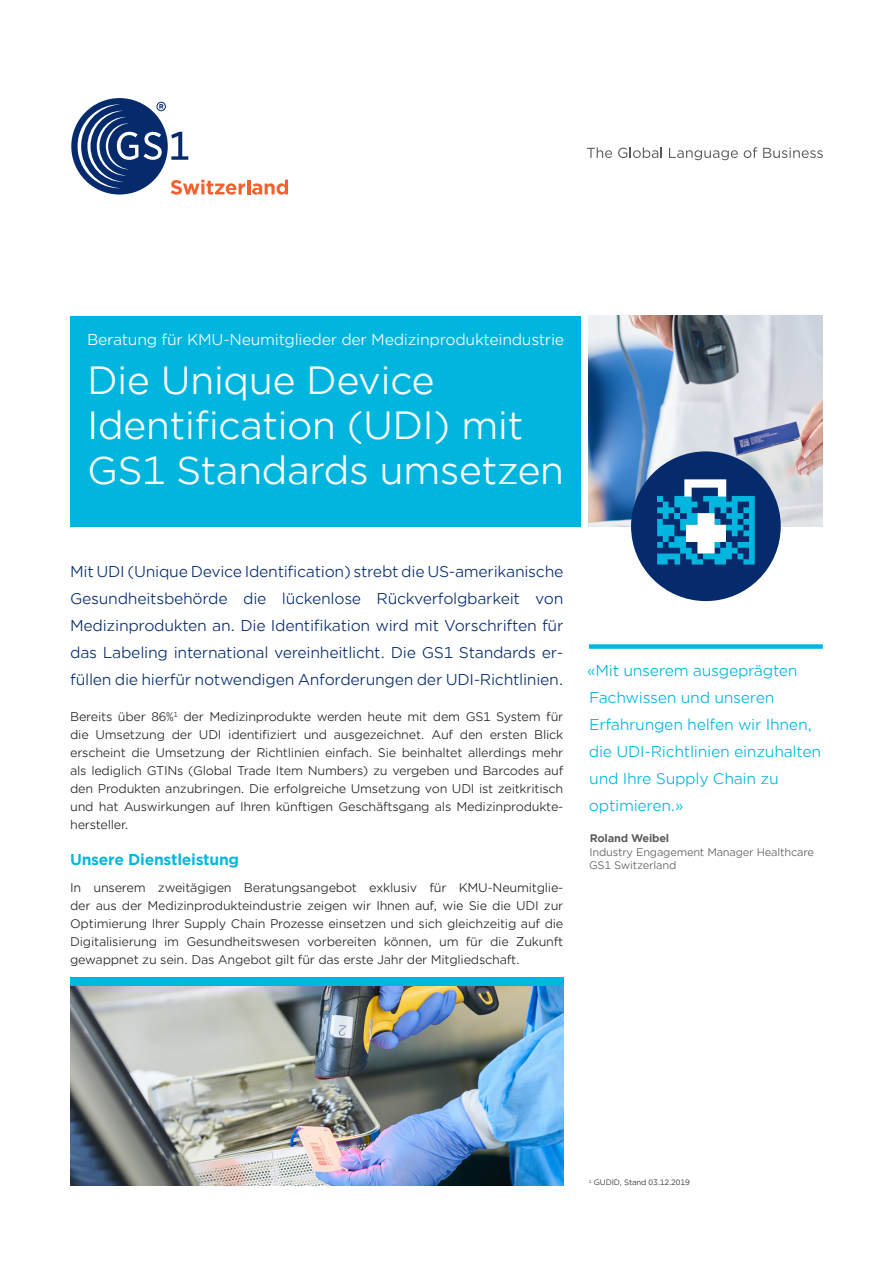
<style>
.page{position:relative;width:893px;height:1263px;background:#fff}
.page>*{position:absolute;margin:0;border:0;box-sizing:border-box;transform-origin:0 0}
.t1{font:37.5px/45px "Gotham Office";letter-spacing:-.02em;color:#fff}
._12_Intro_Text__10pt{font:15px/27px "Gotham Office";letter-spacing:-.02em;color:#052b6c;text-align:justify}
._20_Call_Out_With_Ru{font:15px/27px "Gotham Office";letter-spacing:-.02em;color:#00b6de}
.t2{font:15px "Gotham Office";letter-spacing:-.02em;color:#fff}
._16_Body_Text__8pt{font:700 15px "Gotham Office";letter-spacing:-.02em;color:#00b6de}
._16_Body_Text__8pt-2{font:12px/18px "Gotham Office";letter-spacing:-.02em;color:#231f20;text-align:justify}
._22_Caption_Text__7p{font:10.5px/13.5px "Gotham Office";letter-spacing:-.02em;color:#57585a}
._25_Copyright__5pt{font:7.5px "Gotham Office";letter-spacing:-.02em;color:#231f20}
.s1{font-weight:700}
</style>
<div class="page">
<div style="left:71px;top:98px;width:97px;height:97px;background:#052b6c;border-radius:50%"></div>
<svg style="left:144px;top:132px;width:18px;height:28px"></svg>
<svg style="left:171px;top:132px;width:17px;height:28px"></svg>
<svg style="left:156px;top:102px;width:10px;height:9px"></svg>
<svg style="left:78px;top:104px;width:60px;height:84px"></svg>
<svg style="left:171px;top:180px;width:74px;height:15px"></svg>
<hr style="left:247px;top:180px;width:3px;height:14px;background:#f16232">
<svg style="left:252px;top:180px;width:36px;height:15px"></svg>
<svg style="left:587px;top:147px;width:25px;height:11px"></svg>
<svg style="left:618px;top:147px;width:44px;height:11px"></svg>
<svg style="left:669px;top:148px;width:69px;height:12px"></svg>
<svg style="left:744px;top:147px;width:13px;height:11px"></svg>
<svg style="left:763px;top:148px;width:60px;height:10px"></svg>
<div style="left:70px;top:316px;width:510px;height:210px;background:#00b6de"></div>
<img style="left:589px;top:316px;width:234px;height:210px">
<div style="left:589px;top:644px;width:234px;height:5px;background:#00b6de"></div>
<img style="left:70px;top:986px;width:493px;height:199px">
<div style="left:70px;top:977px;width:493px;height:9px;background:#00b6de"></div>
<div style="left:631px;top:451px;width:150px;height:150px;background:#052b6c;border-radius:50%"></div>
<svg style="left:657px;top:479px;width:98px;height:85px"></svg>
<p class="t2" style="left:87px;top:329px;width:479px">Beratung für KMU-Neumitglieder der Medizinprodukteindustrie</p>
<h1 class="t1" style="left:87px;top:357px;width:479px">Die Unique Device<br>Identification (UDI) mit<br>GS1 Standards umsetzen</h1>
<p class="_12_Intro_Text__10pt" style="left:70px;top:557px;width:495px">Mit UDI (Unique Device Identification) strebt die US-amerikanische Gesundheitsbehörde die lückenlose Rückverfolgbarkeit von Medizinprodukten an. Die Identifikation wird mit Vorschriften für das Labeling international vereinheitlicht. Die GS1 Standards er&shy;füllen die hierfür notwendigen Anforderungen der UDI-Richtlinien.</p>
<p class="_16_Body_Text__8pt-2" style="left:70px;top:707px;width:495px">Bereits über 86%<sup>1</sup> der Medizinprodukte werden heute mit dem GS1 System für die Umsetzung der UDI identifiziert und ausgezeichnet. Auf den ersten Blick erscheint die Umsetzung der Richtlinien einfach. Sie beinhaltet allerdings mehr als lediglich GTINs (Global Trade Item Numbers) zu vergeben und Barcodes auf den Produkten anzubringen. Die erfolgreiche Umsetzung von UDI ist zeitkritisch und hat Auswirkungen auf Ihren künftigen Geschäftsgang als Medizinprodukte&shy;hersteller.</p>
<p class="_16_Body_Text__8pt" style="left:70px;top:849px;width:171px">Unsere Dienstleistung</p>
<p class="_16_Body_Text__8pt-2" style="left:70px;top:878px;width:495px">In unserem zweitägigen Beratungsangebot exklusiv für KMU-Neumitglie&shy;der aus der Medizinprodukteindustrie zeigen wir Ihnen auf, wie Sie die UDI zur Optimierung Ihrer Supply Chain Prozesse einsetzen und sich gleichzeitig auf die Digitalisierung im Gesundheitswesen vorbereiten können, um für die Zukunft gewappnet zu sein. Das Angebot gilt für das erste Jahr der Mitgliedschaft.</p>
<p class="_20_Call_Out_With_Ru" style="left:587px;top:656px;width:235px">«Mit unserem ausgeprägten<br>Fachwissen und unseren<br>Erfahrungen helfen wir Ihnen, die UDI-Richtlinien einzuhalten und Ihre Supply Chain zu optimieren.»</p>
<p class="_22_Caption_Text__7p" style="left:589px;top:831px;width:226px"><span class="s1">Roland Weibel<br></span>Industry Engagement Manager Healthcare<br>GS1 Switzerland</p>
<p class="_25_Copyright__5pt" style="left:589px;top:1178px;width:102px"><sup>1</sup> GUDID, Stand 03.12.2019</p>
</div>
